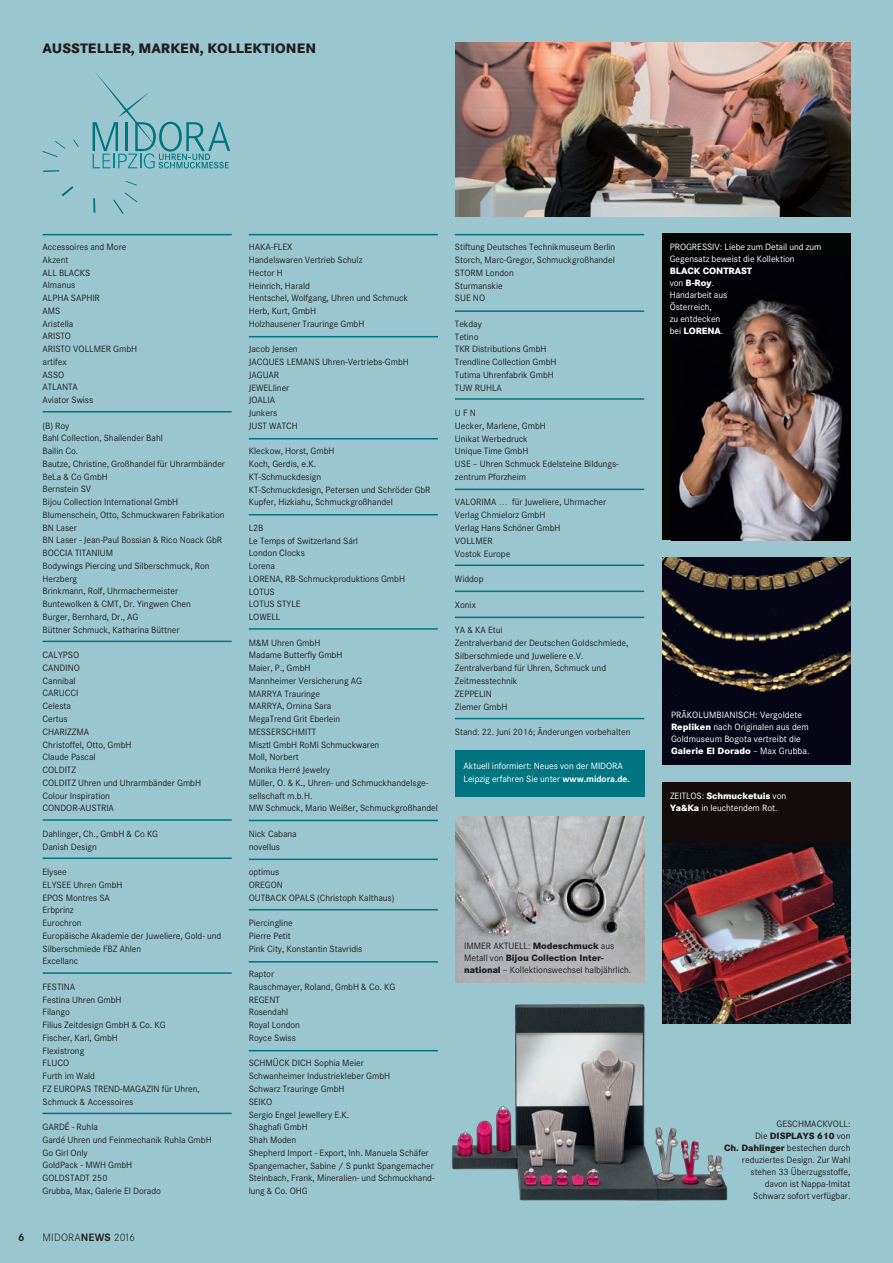
<style>
.page{position:relative;width:893px;height:1263px;background:#9ac7cf}
.page>*{position:absolute;margin:0;border:0;box-sizing:border-box;transform-origin:0 0}
.t1{font:800 13.5px "Corporate SBQ";color:#231f20}
.t2{font:300 10.5px "Corporate SBQ";letter-spacing:.01em;color:#231f20}
.t3{font:700 10.5px "Corporate SBQ";color:#231f20}
.t4{font:9px/12.8px "Corporate SBQ";letter-spacing:-.005em;color:#231f20}
.t5{font:9px/12px "Corporate SBQ";letter-spacing:-.005em;color:#fff}
.s1{font-weight:700}
.s2{font-weight:800}
</style>
<div class="page">
<div style="left:455px;top:750px;width:189px;height:47px;background:#007480"></div>
<hr style="left:43px;top:234px;width:189px;height:1px;background:#007480">
<hr style="left:249px;top:234px;width:189px;height:1px;background:#007480">
<hr style="left:455px;top:234px;width:189px;height:1px;background:#007480">
<hr style="left:455px;top:310px;width:189px;height:2px;background:#007480">
<hr style="left:455px;top:398px;width:189px;height:2px;background:#007480">
<hr style="left:455px;top:489px;width:189px;height:1px;background:#007480">
<hr style="left:455px;top:564px;width:189px;height:2px;background:#007480">
<hr style="left:455px;top:590px;width:189px;height:2px;background:#007480">
<hr style="left:455px;top:617px;width:189px;height:1px;background:#007480">
<hr style="left:455px;top:718px;width:189px;height:1px;background:#007480">
<hr style="left:249px;top:336px;width:189px;height:1px;background:#007480">
<hr style="left:249px;top:438px;width:189px;height:1px;background:#007480">
<hr style="left:249px;top:514px;width:189px;height:1px;background:#007480">
<hr style="left:249px;top:628px;width:189px;height:2px;background:#007480">
<hr style="left:249px;top:820px;width:189px;height:1px;background:#007480">
<hr style="left:249px;top:1050px;width:189px;height:1px;background:#007480">
<hr style="left:249px;top:961px;width:189px;height:1px;background:#007480">
<hr style="left:249px;top:858px;width:189px;height:2px;background:#007480">
<hr style="left:249px;top:909px;width:189px;height:1px;background:#007480">
<hr style="left:43px;top:411px;width:189px;height:1px;background:#007480">
<hr style="left:43px;top:641px;width:189px;height:1px;background:#007480">
<hr style="left:43px;top:819px;width:189px;height:2px;background:#007480">
<hr style="left:43px;top:857px;width:189px;height:2px;background:#007480">
<hr style="left:43px;top:972px;width:189px;height:2px;background:#007480">
<hr style="left:43px;top:1113px;width:189px;height:1px;background:#007480">
<img style="left:455px;top:43px;width:395px;height:174px">
<img style="left:455px;top:816px;width:189px;height:166px">
<div style="left:662px;top:234px;width:188px;height:306px;background:#030505"></div>
<img style="left:678px;top:299px;width:164px;height:241px">
<img style="left:662px;top:557px;width:188px;height:140px">
<div style="left:662px;top:697px;width:188px;height:68px;background:#050515"></div>
<img style="left:451px;top:1004px;width:279px;height:197px">
<img style="left:662px;top:782px;width:188px;height:241px">
<svg style="left:126px;top:181px;width:11px;height:5px"></svg>
<svg style="left:73px;top:140px;width:6px;height:7px"></svg>
<svg style="left:43px;top:141px;width:23px;height:16px"></svg>
<svg style="left:43px;top:170px;width:17px;height:2px"></svg>
<svg style="left:61px;top:186px;width:13px;height:10px"></svg>
<svg style="left:93px;top:198px;width:2px;height:15px"></svg>
<svg style="left:113px;top:192px;width:24px;height:22px"></svg>
<svg style="left:93px;top:72px;width:137px;height:97px"></svg>
<h1 class="t1" style="left:43px;top:40px;width:275px">AUSSTELLER, MARKEN, KOLLEKTIONEN</h1>
<p class="t4" style="left:43px;top:241px;width:85px">Accessoires and More<br>Akzent<br>ALL BLACKS<br>Almanus<br>ALPHA SAPH IR<br>AMS<br>Aristella<br>ARISTO<br>ARISTO VOLL</p>
<p class="t4" style="left:94px;top:343px;width:43px">MER GmbH</p>
<p class="t4" style="left:43px;top:355px;width:52px">artifex<br>ASSO<br>ATLANTA<br>Aviator Swiss</p>
<p class="t4" style="left:43px;top:419px;width:184px">(B) Roy<br>Bahl Collection, Shailender Bahl<br>Bailin Co.<br>Bautze, Christine, Großhandel für Uhrarmbänder<br>BeLa &amp; Co GmbH<br>Bernstein SV<br>Bijou Collection International GmbH<br>Blumenschein, Otto, Schmuckwaren Fabrikation<br>BN Laser<br>BN Laser - Jean-Paul Bossian &amp; Rico Noack GbR<br>BOCC</p>
<p class="t4" style="left:43px;top:547px;width:169px;text-indent:23px">IA TITANIUM<br>Bodywings Piercing und Silberschmuck, Ron<br>H erzberg<br>Brinkmann, Rolf, Uhrmachermeister<br>Buntewolken &amp; CMT, Dr. Yingwen Chen<br>Burger, Bernhard, Dr., AG<br>Büttner Schmuck, Katharina Büttner</p>
<p class="t4" style="left:43px;top:649px;width:158px">CALYPSO<br>CANDINO<br>Cannibal<br>CARUCCI<br>Celesta<br>Certus<br>CHARIZZMA<br>Christoffel, Otto, GmbH<br>Claude Pascal<br>COLDITZ<br>COLDITZ Uhren und Uhrarmbänder GmbH<br>Colour Inspiration<br>CO NDOR-AUSTRIA</p>
<p class="t4" style="left:43px;top:827px;width:117px">Dahlinger, Ch., GmbH &amp; Co KG<br>Danish Design</p>
<p class="t4" style="left:43px;top:866px;width:180px">Elysee<br>ELYSEE Uhren GmbH<br>EPOS Montres SA<br>Erbprinz<br>Eurochron<br>Europäische Akademie der Juweliere, Gold- und<br>Silberschmiede FBZ Ahlen<br>Excellanc</p>
<p class="t4" style="left:43px;top:980px;width:159px">FESTINA<br>Festina Uhren GmbH<br>Filango<br>Filius Zeitdesign GmbH &amp; Co. KG<br>Fischer, Karl, GmbH<br>Flexistrong<br>FLUCO<br>Furth im Wald<br>FZ EURO PAS TREND-MAGAZIN für Uhren,<br>Schmuck &amp; Accessoires</p>
<p class="t4" style="left:43px;top:1121px;width:169px">GARDÉ - Ruhla<br>Gardé Uhren und Feinmechanik Ruhla GmbH<br>Go Girl Only<br>GoldPack - MWH GmbH<br>GOLDSTADT 250<br>Grubba, Max, Galerie El Dorado</p>
<p class="t3" style="left:18px;top:1231px;width:8px">6</p>
<p class="t2" style="left:43px;top:1231px;width:94px">MIDORA<span class="s1">NEWS</span> 2016</p>
<p class="t4" style="left:249px;top:241px;width:161px">HAKA-FLEX<br>Handelswaren Vertrieb Schulz<br>H ector H<br>Heinrich, Harald<br>Hentschel, Wolfgang, Uhren und Schmuck<br>Herb, Kurt, GmbH<br>Holzhausener Trauringe GmbH</p>
<p class="t4" style="left:249px;top:343px;width:160px">Jacob Jensen<br>JACQUES LEMANS Uhren-Vertriebs-GmbH<br>JAGUAR<br>JEWELliner<br>JOALIA<br>Junkers<br>JUST WATCH</p>
<p class="t4" style="left:249px;top:445px;width:182px">Kleckow, H orst, GmbH<br>Koch, Gerdis, e.K.<br>KT-Schmuckdesign<br>KT-Schmuckdesign, Petersen und Schröder GbR<br>Kupfer, H izkiahu, Schmuckgroßhandel</p>
<p class="t4" style="left:249px;top:521px;width:156px">L2B<br>Le Temps of Switzerland Sárl<br>London Clocks<br>Lorena<br>LORENA, RB-Schmuckproduktions GmbH<br>LOTUS<br>LOTUS STYLE<br>LOWELL</p>
<p class="t4" style="left:249px;top:636px;width:191px">M&amp;M Uhren GmbH<br>Madame Butterfly GmbH<br>Maier, P., GmbH<br>Mannheimer Versicherung AG<br>MARRYA Trauringe<br>MARRYA, Ornina Sara<br>MegaTrend Grit Eberlein<br>MESSERSCH MITT<br>Misztl GmbH RoMi Schmuckwaren<br>Moll, Norbert<br>Monika Herré Jewelry<br>Müller, O. &amp; K., Uhren- und Schmuckhandelsge&shy;sellschaft m.b.H .<br>MW Schmuck, Mario Weißer, Schmuckgroßhandel</p>
<p class="t4" style="left:249px;top:827px;width:50px">Nick Cabana novellus</p>
<p class="t4" style="left:249px;top:866px;width:147px">optimus<br>OREGON<br>OUTBACK OPALS (Christoph Kalthaus)</p>
<p class="t4" style="left:249px;top:917px;width:115px">Piercingline<br>Pierre Petit<br>Pink City, Konstantin Stavridis</p>
<p class="t4" style="left:249px;top:968px;width:148px">Raptor<br>Rauschmayer, Roland, GmbH &amp; Co. KG<br>REGENT<br>Rosendahl<br>Royal London<br>Royce Swiss</p>
<p class="t4" style="left:249px;top:1057px;width:187px">SCH MÜCK DICH Sophia Meier<br>Schwanheimer Industriekleber GmbH<br>Schwarz Trauringe GmbH<br>SEIKO<br>Sergio Engel Jewellery E.K.<br>Shaghafi GmbH<br>Shah Moden<br>Shepherd Import - Export, Inh. Manuela Schäfer<br>Spangemacher, Sabine / S punkt Spangemacher<br>Steinbach, Frank, Mineralien- und Schmuckhand&shy;lung &amp; Co. OHG</p>
<p class="t4" style="left:455px;top:241px;width:162px">Stiftung Deutsches Technikmuseum Berlin<br>Storch, Marc-Gregor, Schmuckgroßhandel<br>STORM London<br>Sturmanskie<br>SUE NO</p>
<p class="t4" style="left:455px;top:317px;width:101px">Tekday<br>Tetino<br>TKR Distributions GmbH<br>Trendline Collection GmbH<br>Tutima Uhrenfabrik GmbH<br>TUW RUHLA</p>
<p class="t4" style="left:455px;top:407px;width:165px">U F N<br>Uecker, Marlene, GmbH<br>Unikat Werbedruck<br>Unique Time GmbH<br>USE – Uhren Schmuck Edelsteine Bildungs&shy;zentrum Pforzheim</p>
<p class="t4" style="left:455px;top:496px;width:153px">VALORIMA … für Juweliere, Uhrmacher<br>Verlag Chmielorz GmbH<br>Verlag Hans Schöner GmbH<br>VOLL</p>
<p class="t4" style="left:455px;top:534px;width:57px;text-align:center">MER<br>Vostok Europe</p>
<p class="t4" style="left:455px;top:573px;width:30px">Widdop</p>
<p class="t4" style="left:455px;top:598px;width:22px">Xonix</p>
<p class="t4" style="left:455px;top:624px;width:175px">YA &amp; KA Etui<br>Zentralverband der Deutschen Goldschmiede,<br>Silberschmiede und Juweliere e.V.<br>Zentralverband für Uhren, Schmuck und<br>Zeitmesstechnik<br>ZEPPELIN<br>Ziemer GmbH</p>
<p class="t4" style="left:455px;top:726px;width:177px">Stand: 22. Juni 2016; Änderungen vorbehalten</p>
<p class="t5" style="left:463px;top:760px;width:168px;line-height:12.8px">Aktuell informiert: Neues von der MIDORA<br>Leipzig erfahren Sie unter <span class="s1">www.midora.de.</span></p>
<p class="t4" style="left:464px;top:940px;width:169px;line-height:12px;text-indent:22px">r aktue ll: <span class="s2">Modeschmuck</span> aus<br>Metall von <span class="s2">Bijou Collection Inter&shy;national</span> – Kollektionswechsel halbjährlich.</p>
<p class="t4" style="left:464px;top:939px;width:10px">Imme</p>
<p class="t5" style="left:670px;top:241px;width:33px">Progressi</p>
<p class="t5" style="left:670px;top:241px;width:153px;text-indent:45px">v: Liebe zum Detail und zum<br>Gegensatz beweist die Kollektion</p>
<p class="t5" style="left:670px;top:265px;width:84px"><span class="s2">BLACK CONTRAST </span>von <span class="s2">B-Roy</span>.<br>Handarbeit aus<br>Österreich,<br>zu entdecken<br>bei <span class="s2">LORENA</span>.</p>
<p class="t5" style="left:671px;top:708px;width:38px">Präkolumbianis</p>
<p class="t5" style="left:671px;top:708px;width:140px;text-indent:72px">ch: Vergoldete<br><span class="s2">Repliken</span> nach Originalen aus dem<br>Goldmuseum Bogota vertreibt die<br><span class="s2">Galerie El Dorado</span> – Max Grubba.</p>
<p class="t5" style="left:670px;top:790px;width:118px">Zeitlos: <span class="s2">Schmucketuis</span> von<br><span class="s2">Ya&amp;Ka</span> in leuchtendem Rot.</p>
<p class="t4" style="left:724px;top:1118px;width:128px;line-height:12px;text-align:right">Geschmackvoll:<br>Die <span class="s2">DISPLAYS 610</span> von<br><span class="s2">Ch. Dahlinger</span> bestechen durch reduziertes Design. Zur Wahl stehen 33 Überzugsstoffe,<br>davon ist Nappa-Imitat<br>Schwarz sofort verfügbar.</p>
</div>
